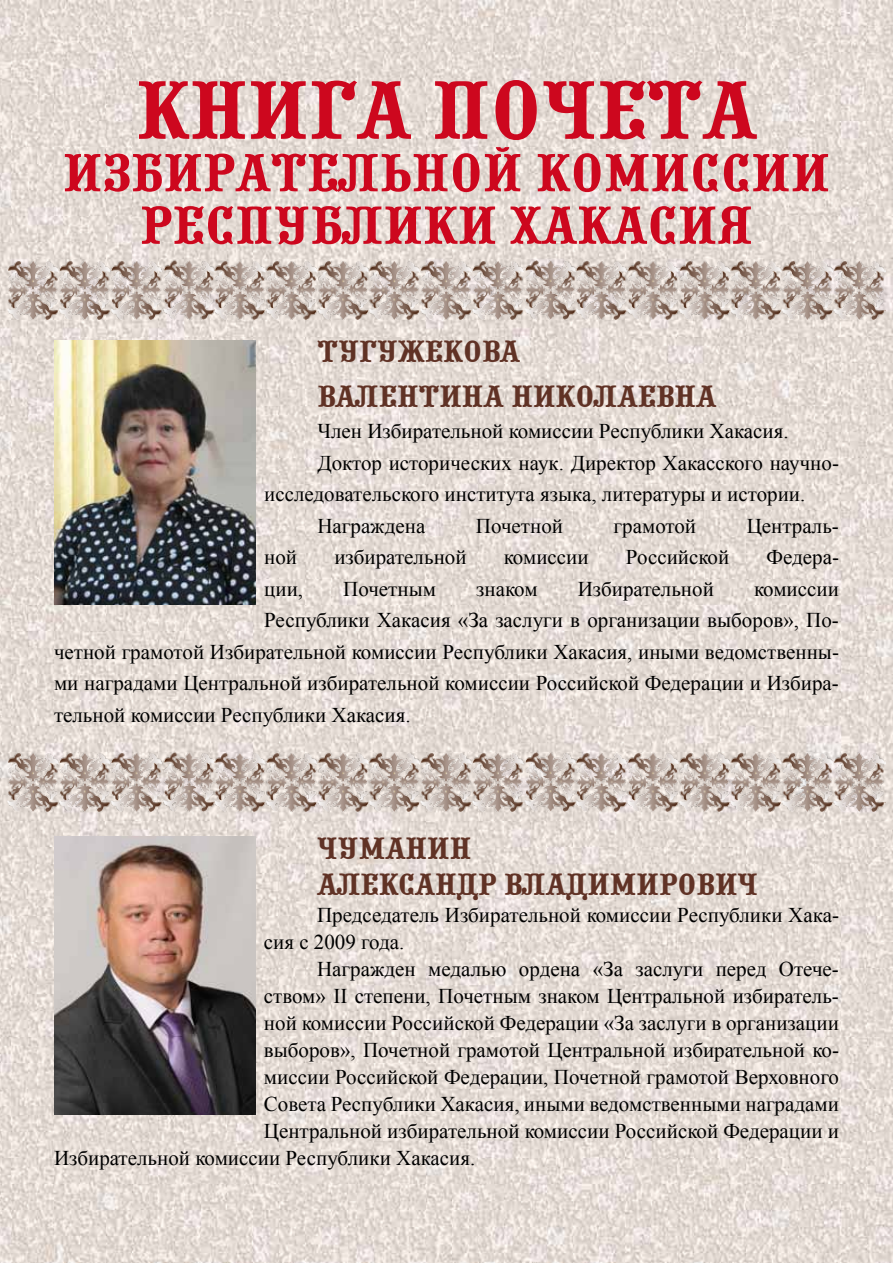
<style>
.page{position:relative;width:893px;height:1263px;background:#fff}
.page>*{position:absolute;margin:0;border:0;box-sizing:border-box;transform-origin:0 0}
.t1{font:81px "a Presentum";color:#cd071e}
.t2{font:52.5px/52.5px "a Presentum";color:#cd071e;text-align:center}
.t3{font:30px/45px "a Presentum";color:#603225}
.t4{font:21px/27px "Times New Roman";color:#000}
</style>
<div class="page">
<img style="left:0;top:0;width:893px;height:1263px">
<img style="left:8px;top:260px;width:877px;height:59px">
<img style="left:8px;top:752px;width:877px;height:59px">
<img style="left:54px;top:837px;width:201px;height:277px">
<img style="left:54px;top:340px;width:202px;height:265px">
<h1 class="t1" style="left:136px;top:69px;width:623px">Книга почета</h1>
<h2 class="t2" style="left:63px;top:147px;width:769px">избирательной комиссии республики хакасия</h2>
<h3 class="t3" style="left:317px;top:329px;width:400px">тугужекова<br>валентина николаевна</h3>
<p class="t4" style="left:317px;top:417px;width:473px">Член Избирательной комиссии Республики Хакасия.</p>
<p class="t4" style="left:317px;top:449px;width:523px">Доктор исторических наук. Директор Хакасского научно-</p>
<p class="t4" style="left:264px;top:480px;width:543px">исследовательского института языка, литературы и истории.</p>
<p class="t4" style="left:317px;top:512px;width:110px">Награждена</p>
<p class="t4" style="left:476px;top:512px;width:89px">Почетной</p>
<p class="t4" style="left:614px;top:512px;width:84px">грамотой</p>
<p class="t4" style="left:747px;top:512px;width:94px">Централь-</p>
<p class="t4" style="left:264px;top:543px;width:34px">ной</p>
<p class="t4" style="left:334px;top:543px;width:134px">избирательной</p>
<p class="t4" style="left:504px;top:543px;width:86px">комиссии</p>
<p class="t4" style="left:626px;top:543px;width:105px">Российской</p>
<p class="t4" style="left:766px;top:543px;width:74px">Федера-</p>
<p class="t4" style="left:264px;top:575px;width:40px">ции,</p>
<p class="t4" style="left:343px;top:575px;width:94px">Почетным</p>
<p class="t4" style="left:476px;top:575px;width:63px">знаком</p>
<p class="t4" style="left:578px;top:575px;width:138px">Избирательной</p>
<p class="t4" style="left:754px;top:575px;width:86px">комиссии</p>
<p class="t4" style="left:264px;top:606px;width:576px">Республики Хакасия «За заслуги в организации выборов», По-</p>
<p class="t4" style="left:54px;top:638px;width:786px">четной грамотой Избирательной комиссии Республики Хакасия, иными ведомственны-</p>
<p class="t4" style="left:54px;top:669px;width:786px">ми наградами Центральной избирательной комиссии Российской Федерации и Избира-</p>
<p class="t4" style="left:54px;top:701px;width:358px">тельной комиссии Республики Хакасия.</p>
<h3 class="t3" style="left:317px;top:831px;width:442px;line-height:36px">чуманин<br>александр владимирович</h3>
<p class="t4" style="left:264px;top:901px;width:577px;text-indent:53px">Председатель Избирательной комиссии Республики Хака&shy;сия с 2009 года.</p>
<p class="t4" style="left:317px;top:955px;width:523px">Награжден медалью ордена «За заслуги перед Отече-</p>
<p class="t4" style="left:264px;top:982px;width:577px">ством» II степени, Почетным знаком Центральной избиратель-</p>
<p class="t4" style="left:264px;top:1009px;width:576px">ной комиссии Российской Федерации «За заслуги в организации</p>
<p class="t4" style="left:264px;top:1036px;width:577px">выборов», Почетной грамотой Центральной избирательной ко-</p>
<p class="t4" style="left:264px;top:1063px;width:577px">миссии Российской Федерации, Почетной грамотой Верховного</p>
<p class="t4" style="left:264px;top:1090px;width:577px">Совета Республики Хакасия, иными ведомственными наградами</p>
<p class="t4" style="left:264px;top:1117px;width:576px">Центральной избирательной комиссии Российской Федерации и</p>
<p class="t4" style="left:54px;top:1144px;width:423px">Избирательной комиссии Республики Хакасия.</p>
</div>
